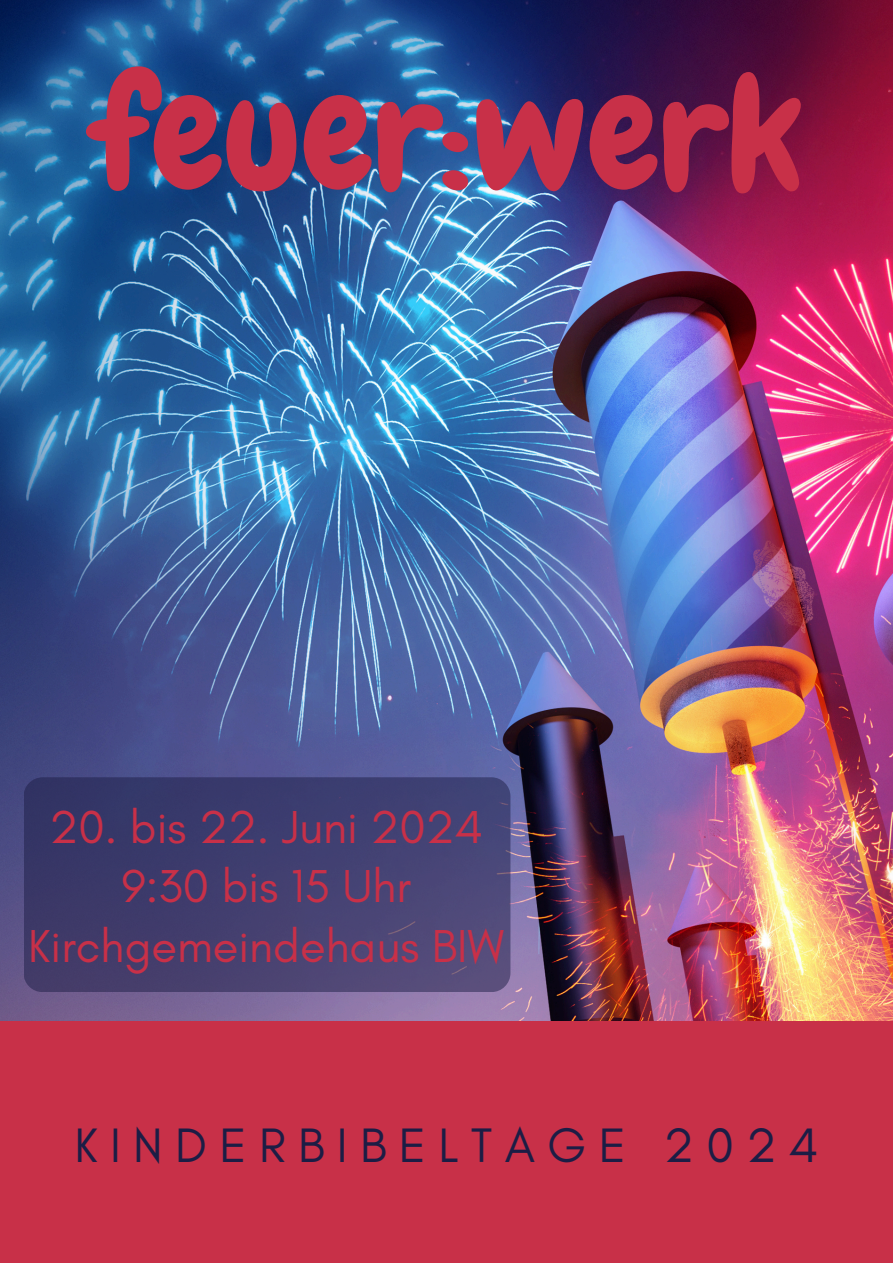
<style>
.page{position:relative;width:893px;height:1263px;background:#fff}
.page>*{position:absolute;margin:0;border:0;box-sizing:border-box;transform-origin:0 0}
.t1{font:160.2px "Chewy";color:#c83048}
.t2{font:49.2px "Glacial Indifference";letter-spacing:.25em;color:#1c1d45}
.t3{font:47.03px/59.6px "Glacial Indifference";color:#c83048;text-align:center}
</style>
<div class="page">
<img style="left:0;top:0;width:893px;height:1021px">
<div style="left:0;top:1021px;width:893px;height:242px;background:#c83048"></div>
<div style="left:24px;top:777px;width:486px;height:215px;background:linear-gradient(to right,#373565,#4d497b);border-radius:19px"></div>
<h1 class="t1" style="left:92px;top:32px;width:711px">feuer:werk</h1>
<p class="t3" style="left:49px;top:796px;width:435px">20. bis 22. Juni 2024</p>
<p class="t3" style="left:28px;top:856px;width:477px">9:30 bis 15 Uhr<br>Kirchgemeindehaus BIW</p>
<h2 class="t2" style="left:74px;top:1115px;width:745px">KINDERBIBELTAGE 2024</h2>
</div>
